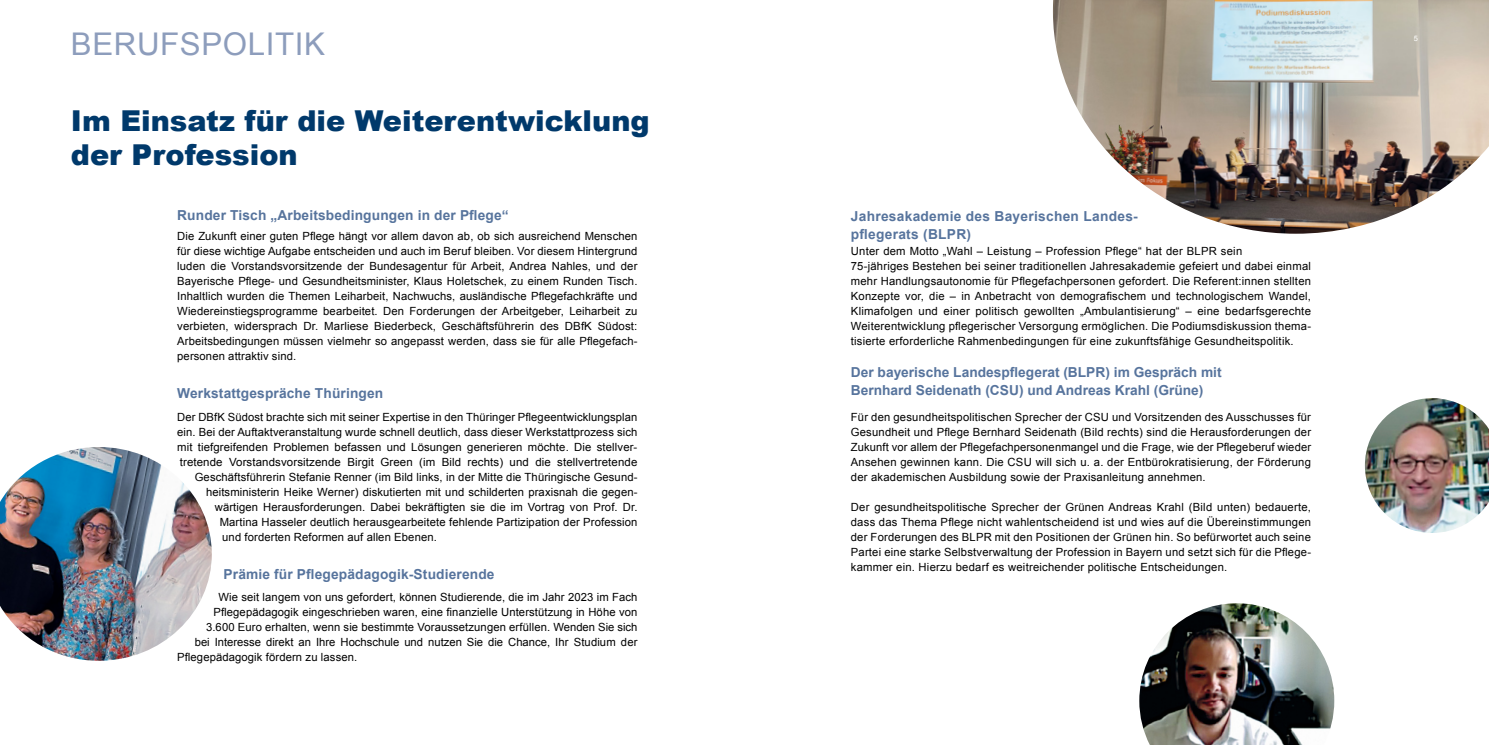
<style>
.page{position:relative;width:1489px;height:745px;background:#fff}
.page>*{position:absolute;margin:0;border:0;box-sizing:border-box;transform-origin:0 0}
.t1{font:31.25px "Arial";letter-spacing:.02em;color:#8d9dbc}
.t2{font:900 28.75px/34.5px "Arial";color:#00396b}
.t3{font:700 13.75px/17.5px "Arial";letter-spacing:.01em;color:#57749d}
.t4{font:11.25px/15px "Arial";letter-spacing:.01em;color:#000;text-align:justify}
.t5{font:7.5px "Arial";color:#fff}
</style>
<div class="page">
<img style="left:1053px;top:0;width:435px;height:233px">
<img style="left:0;top:447px;width:212px;height:213px">
<img style="left:1364px;top:398px;width:124px;height:134px">
<img style="left:1139px;top:603px;width:195px;height:141px">
<h1 class="t1" style="left:71px;top:23px;width:256px">BERUFSPOLITIK</h1>
<h2 class="t2" style="left:71px;top:102px;width:580px">Im Einsatz für die Weiterentwicklung der Profession</h2>
<p class="t3" style="left:177px;top:207px;width:333px">Runder Tisch „Arbeitsbedingungen in der Pflege“</p>
<p class="t4" style="left:177px;top:229px;width:462px">Die Zukunft einer guten Pflege hängt vor allem davon ab, ob sich ausreichend Menschen für diese wichtige Aufgabe entscheiden und auch im Beruf bleiben. Vor diesem Hintergrund luden die Vorstandsvorsitzende der Bundesagentur für Arbeit, Andrea Nahles, und der Bayerische Pflege- und Gesundheitsminister, Klaus Holetschek, zu einem Runden Tisch.<br>Inhaltlich wurden die Themen Leiharbeit, Nachwuchs, ausländische Pflegefachkräfte und Wiedereinstiegsprogramme bearbeitet. Den Forderungen der Arbeitgeber, Leiharbeit zu verbieten, widersprach Dr. Marliese Biederbeck, Geschäftsführerin des DBfK Südost:<br>Arbeitsbedingungen müssen vielmehr so angepasst werden, dass sie für alle Pflegefach&shy;personen attraktiv sind.</p>
<p class="t3" style="left:177px;top:385px;width:207px">Werkstattgespräche Thüringen</p>
<p class="t4" style="left:177px;top:409px;width:461px">Der DBfK Südost brachte sich mit seiner Expertise in den Thüringer Pflegeentwicklungsplan</p>
<p class="t4" style="left:177px;top:424px;width:461px">ein. Bei der Auftaktveranstaltung wurde schnell deutlich, dass dieser Werkstattprozess sich</p>
<p class="t4" style="left:177px;top:439px;width:461px">mit tiefgreifenden Problemen befassen und Lösungen generieren möchte. Die stellver-</p>
<p class="t4" style="left:180px;top:454px;width:459px">tretende Vorstandsvorsitzende Birgit Green (im Bild rechts) und die stellvertretende</p>
<p class="t4" style="left:195px;top:469px;width:444px">Geschäftsführerin Stefanie Renner (im Bild links, in der Mitte die Thüringische Gesund-</p>
<p class="t4" style="left:206px;top:484px;width:433px">heitsministerin Heike Werner) diskutierten mit und schilderten praxisnah die gegen-</p>
<p class="t4" style="left:215px;top:499px;width:424px">wärtigen Herausforderungen. Dabei bekräftigten sie die im Vortrag von Prof. Dr.</p>
<p class="t4" style="left:220px;top:514px;width:419px">Martina Hasseler deutlich herausgearbeitete fehlende Partizipation der Profession</p>
<p class="t4" style="left:222px;top:529px;width:216px">und forderten Reformen auf allen Ebenen.</p>
<p class="t3" style="left:223px;top:565px;width:272px">Prämie für Pflegepädagogik-Studierende</p>
<p class="t4" style="left:218px;top:589px;width:420px">Wie seit langem von uns gefordert, können Studierende, die im Jahr 2023 im Fach</p>
<p class="t4" style="left:213px;top:604px;width:425px">Pflegepädagogik eingeschrieben waren, eine finanzielle Unterstützung in Höhe von</p>
<p class="t4" style="left:206px;top:619px;width:433px">3.600 Euro erhalten, wenn sie bestimmte Voraussetzungen erfüllen. Wenden Sie sich</p>
<p class="t4" style="left:195px;top:634px;width:444px">bei Interesse direkt an Ihre Hochschule und nutzen Sie die Chance, Ihr Studium der</p>
<p class="t4" style="left:177px;top:649px;width:181px">Pflegepädagogik fördern zu lassen.</p>
<p class="t3" style="left:850px;top:208px;width:288px">Jahresakademie des Bayerischen Landes&shy;pflegerats (BLPR)</p>
<p class="t4" style="left:850px;top:244px;width:462px;text-align:left">Unter dem Motto „Wahl – Leistung – Profession Pflege“ hat der BLPR sein<br>75-jähriges Bestehen bei seiner traditionellen Jahresakademie gefeiert und dabei einmal mehr Handlungsautonomie für Pflegefachpersonen gefordert. Die Referent:innen stellten Konzepte vor, die – in Anbetracht von demografischem und technologischem Wandel, Klimafolgen und einer politisch gewollten „Ambulantisierung“ – eine bedarfsgerechte Weiterentwicklung pflegerischer Versorgung ermöglichen. Die Podiumsdiskussion thema&shy;tisierte erforderliche Rahmenbedingungen für eine zukunftsfähige Gesundheitspolitik.</p>
<p class="t3" style="left:850px;top:364px;width:372px">Der bayerische Landespflegerat (BLPR) im Gespräch mit<br>Bernhard Seidenath (CSU) und Andreas Krahl (Grüne)</p>
<p class="t4" style="left:850px;top:409px;width:461px">Für den gesundheitspolitischen Sprecher der CSU und Vorsitzenden des Ausschusses für Gesundheit und Pflege Bernhard Seidenath (Bild rechts) sind die Herausforderungen der Zukunft vor allem der Pflegefachpersonenmangel und die Frage, wie der Pflegeberuf wieder Ansehen gewinnen kann. Die CSU will sich u. a. der Entbürokratisierung, der Förderung der akademischen Ausbildung sowie der Praxisanleitung annehmen.</p>
<p class="t4" style="left:850px;top:499px;width:461px">Der gesundheitspolitische Sprecher der Grünen Andreas Krahl (Bild unten) bedauerte, dass das Thema Pflege nicht wahlentscheidend ist und wies auf die Übereinstimmungen der Forderungen des BLPR mit den Positionen der Grünen hin. So befürwortet auch seine Partei eine starke Selbstverwaltung der Profession in Bayern und setzt sich für die Pflege&shy;kammer ein. Hierzu bedarf es weitreichender politische Entscheidungen.</p>
<p class="t5" style="left:1413px;top:33px;width:6px">5</p>
</div>
